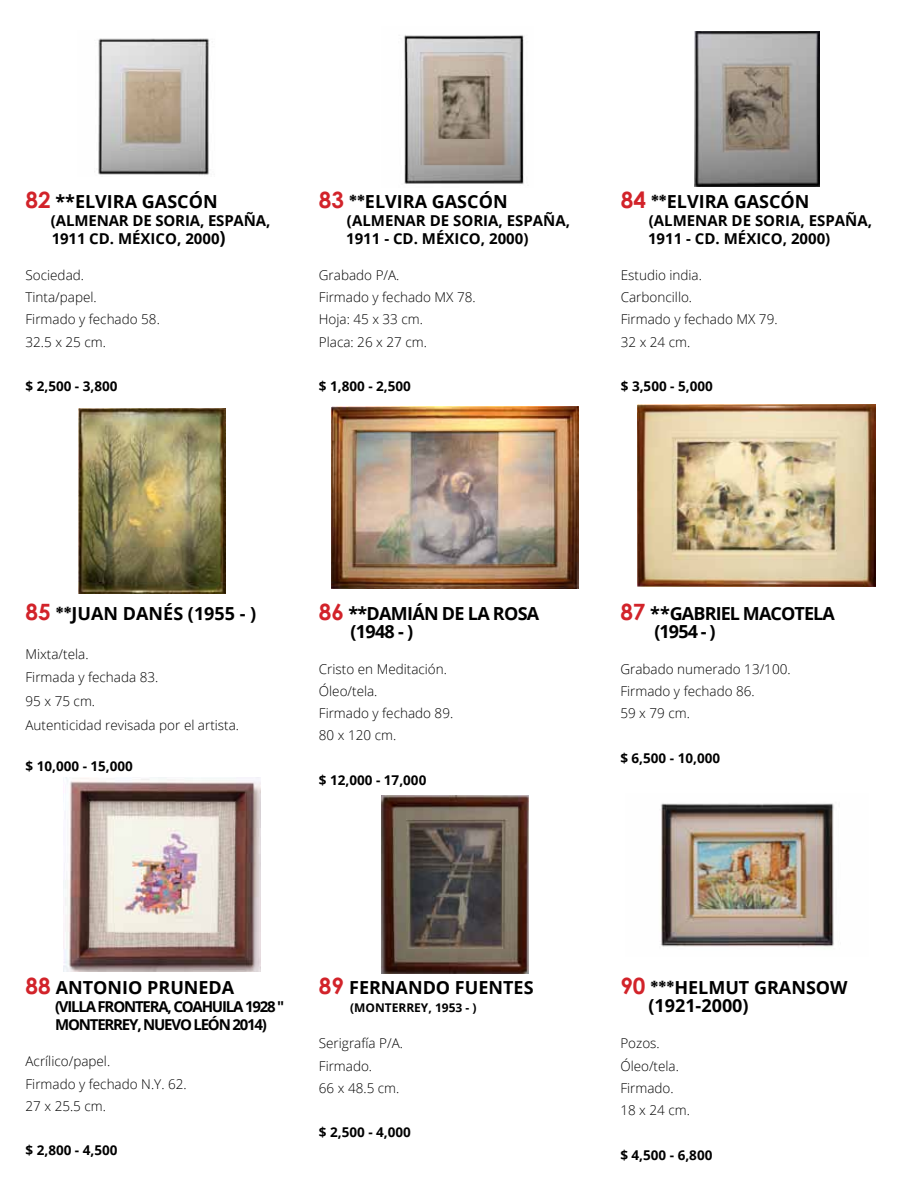
<style>
.page{position:relative;width:918px;height:1188px;background:#fff}
.page>*{position:absolute;margin:0;border:0;box-sizing:border-box;transform-origin:0 0}
.t1{font:700 18px/18px "Open Sans";color:#000}
.t2{font:700 18px/18px "Open Sans";letter-spacing:-.05em;color:#000}
.t3{font:700 18px/18px "Open Sans";letter-spacing:-.04em;color:#000}
.t4{font:700 15px/18px "Open Sans";color:#000}
.t5{font:700 15px/18px "Open Sans";letter-spacing:-.08em;color:#000}
.t6{font:300 13.5px/22.2px "Open Sans";color:#000}
.t7{font:700 13.5px "Open Sans";color:#000}
.t8{font:700 12px "Open Sans";color:#000}
.s1{font-family:"Century Gothic";font-size:22.5px;color:#d2232a}
.s2{font-size:18px}
.s3{font-family:"Century Gothic"}
</style>
<div class="page">
<img style="left:79px;top:409px;width:147px;height:185px">
<img style="left:331px;top:407px;width:248px;height:182px">
<img style="left:638px;top:404px;width:237px;height:183px">
<img style="left:660px;top:803px;width:174px;height:144px">
<img style="left:63px;top:778px;width:197px;height:193px">
<img style="left:695px;top:32px;width:124px;height:155px">
<img style="left:382px;top:795px;width:146px;height:178px">
<img style="left:94px;top:38px;width:115px;height:137px">
<img style="left:404px;top:35px;width:120px;height:149px">
<h1 class="t1" style="left:26px;top:192px;width:194px"><span class="s1">82</span> **ELVIRA GASCÓN</h1>
<p class="t4" style="left:51px;top:211px;width:221px">(ALM ENAR DE SORIA, ES PAÑA,<br>1911 CD. MÉXICO, 2000<span class="s2">)</span></p>
<p class="t6" style="left:26px;top:264px;width:136px">Sociedad.<br>Tinta/papel.<br>Firmado y fechado 58.<br>32.5 x 25 cm.</p>
<p class="t7" style="left:26px;top:377px;width:94px">$ 2,500 - 3,800</p>
<h1 class="t1" style="left:319px;top:192px;width:190px"><span class="s1">83</span> <span class="s3">**</span>ELVIRA GASCÓN</h1>
<p class="t4" style="left:346px;top:211px;width:225px">(ALM ENAR DE SORIA, ES PAÑA,<br>1911 - CD. MÉXICO, 2000)</p>
<p class="t6" style="left:319px;top:264px;width:158px">Grabado P/A.<br>Firmado y fechado MX 78.<br>Hoja: 45 x 33 cm.<br>Placa: 26 x 27 cm.</p>
<p class="t7" style="left:319px;top:377px;width:94px">$ 1,800 - 2,500</p>
<h1 class="t1" style="left:621px;top:192px;width:190px"><span class="s1">84</span> <span class="s3">**</span>ELVIRA GASCÓN</h1>
<p class="t4" style="left:648px;top:211px;width:225px">(ALM ENAR DE SORIA, ES PAÑA,<br>1911 - CD. MÉXICO, 2000)</p>
<p class="t6" style="left:621px;top:264px;width:158px">Estudio india.<br>Carboncillo.<br>Firmado y fechado MX 79.<br>32 x 24 cm.</p>
<p class="t7" style="left:621px;top:377px;width:94px">$ 3,500 - 5,000</p>
<h1 class="t1" style="left:26px;top:604px;width:232px"><span class="s1">85</span> <span class="s3">**</span>JUAN DANÉS (1955 - )</h1>
<p class="t6" style="left:26px;top:642px;width:215px;line-height:23.7px">Mixta/tela.<br>Firmada y fechada 83.<br>95 x 75 cm.<br>Autenticidad revisada por el artista.</p>
<p class="t7" style="left:26px;top:756px;width:109px">$ 10,000 - 15,000</p>
<h1 class="t3" style="left:351px;top:604px;width:190px;text-indent:-32px"><span class="s1">86</span> **DAM IÁN DE LA ROSA (1948 - )</h1>
<p class="t6" style="left:319px;top:657px;width:136px">Cristo en Meditación.<br>Óleo/tela.<br>Firmado y fechado 89.<br>80 x 120 cm.</p>
<p class="t7" style="left:319px;top:770px;width:109px">$ 12,000 - 17,000</p>
<h1 class="t1" style="left:26px;top:978px;width:210px"><span class="s1">88</span> ANTONIO PRUNEDA</h1>
<p class="t5" style="left:55px;top:997px;width:231px">(VILLA FRONTERA, COAHUILA 1928 "<br>MONTERREY, N UEVO LEÓN 2014)</p>
<p class="t6" style="left:26px;top:1050px;width:163px">Acrílico/papel.<br>Firmado y fechado N.Y. 62.<br>27 x 25.5 cm.</p>
<p class="t7" style="left:26px;top:1141px;width:94px">$ 2,800 - 4,500</p>
<h1 class="t1" style="left:319px;top:978px;width:215px"><span class="s1">89</span> FERNANDO FUENTES</h1>
<p class="t8" style="left:350px;top:999px;width:128px">(MONTERREY, 1953 - )</p>
<p class="t6" style="left:319px;top:1032px;width:86px">Serigrafía P/A.<br>Firmado.<br>66 x 48.5 cm.</p>
<p class="t7" style="left:319px;top:1123px;width:94px">$ 2,500 - 4,000</p>
<h1 class="t2" style="left:654px;top:604px;width:182px;text-indent:-34px"><span class="s1">87</span> **GABRIEL MACOTELA (1954 - )</h1>
<p class="t6" style="left:620px;top:657px;width:172px">Grabado numerado 13/100.<br>Firmado y fechado 86.<br>59 x 79 cm.</p>
<p class="t7" style="left:620px;top:748px;width:101px">$ 6,500 - 10,000</p>
<h1 class="t1" style="left:648px;top:978px;width:201px;text-indent:-28px"><span class="s1">90</span> <span class="s3">***</span>H ELM UT GRANSOW (1921-2000)</h1>
<p class="t6" style="left:620px;top:1032px;width:71px">Pozos.<br>Óleo/tela.<br>Firmado.<br>18 x 24 cm.</p>
<p class="t7" style="left:620px;top:1145px;width:94px">$ 4,500 - 6,800</p>
</div>
